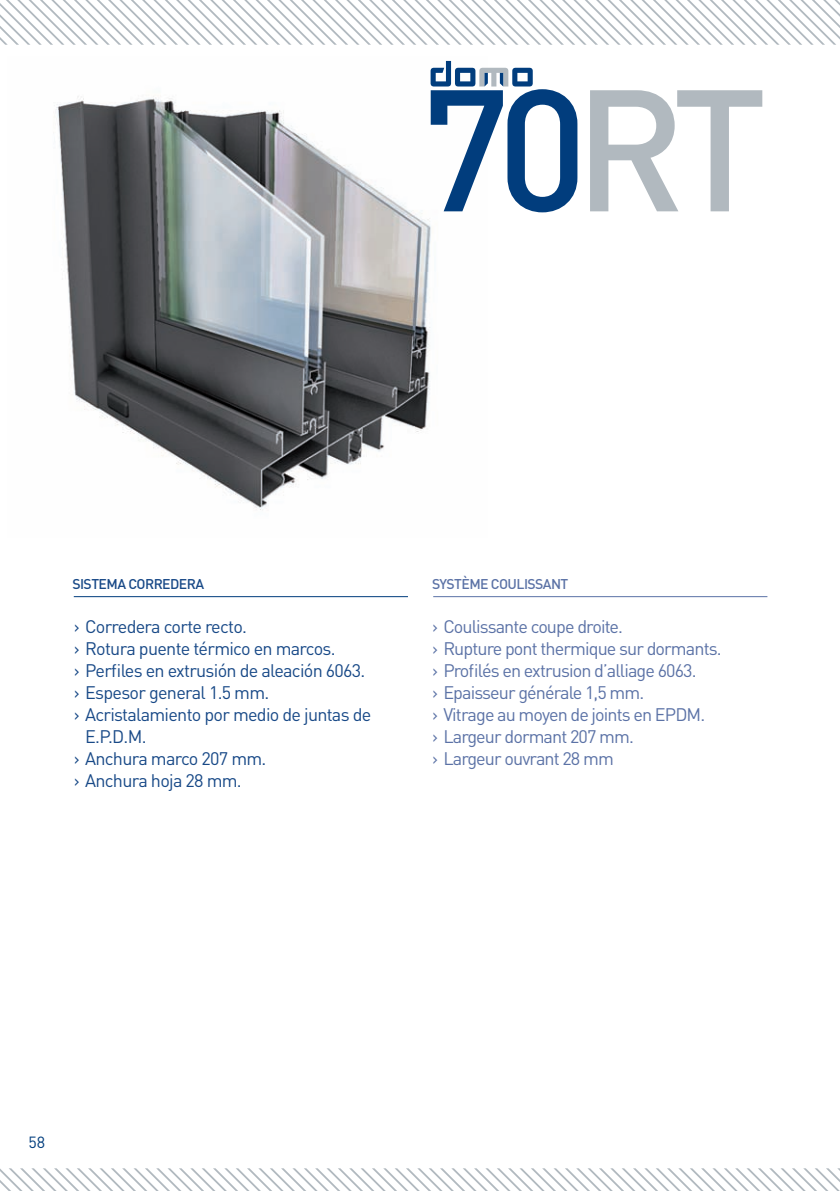
<style>
.page{position:relative;width:840px;height:1191px;background:#fff}
.page>*{position:absolute;margin:0;border:0;box-sizing:border-box;transform-origin:0 0}
.t1{font:500 170px "DIN";color:#013d7d}
.t2{font:18px "DIN";letter-spacing:-.05em;color:#5b72a6}
.t3{font:18px/22px "DIN";letter-spacing:-.04em;color:#184987}
.t4{font:16px "DIN";color:#013d7d}
.t5{font:500 14px "DIN";letter-spacing:-.04em;color:#5b72a6}
.t6{font:500 14px "DIN";letter-spacing:-.04em;color:#184987}
.s1{color:#b1b9bf}
</style>
<div class="page">
<svg style="left:0;top:0;width:839px;height:45px"></svg>
<svg style="left:0;top:1168px;width:839px;height:23px"></svg>
<hr style="left:433px;top:596px;width:334px;height:1px;background:#5b72a6">
<img style="left:56px;top:60px;width:429px;height:450px">
<svg style="left:430px;top:61px;width:102px;height:25px"></svg>
<hr style="left:74px;top:596px;width:334px;height:1px;background:#013d7d">
<p class="t1" style="left:420px;top:41px;width:349px">70<span class="s1">RT</span></p>
<p class="t6" style="left:72px;top:575px;width:133px">SISTEMA CORREDERA</p>
<p class="t3" style="left:74px;top:615px;width:171px">› Corredera corte recto.</p>
<p class="t3" style="left:74px;top:637px;width:260px">› Rotura puente térmico en marcos.</p>
<p class="t3" style="left:74px;top:659px;width:290px">› Perfiles en extrusión de aleación 6063.</p>
<p class="t3" style="left:74px;top:681px;width:194px">› Espesor general 1.5 mm.</p>
<p class="t3" style="left:85px;top:703px;width:287px;text-indent:-11px">› Acristalamiento por medio de juntas de<br>E.P.D.M.</p>
<p class="t3" style="left:74px;top:747px;width:191px">› Anchura marco 207 mm.</p>
<p class="t3" style="left:74px;top:769px;width:166px">› Anchura hoja 28 mm.</p>
<p class="t5" style="left:432px;top:575px;width:138px">SYSTÈME COULISSANT</p>
<p class="t2" style="left:432px;top:615px;width:189px">› Coulissante coupe droite.</p>
<p class="t2" style="left:432px;top:637px;width:288px">› Rupture pont thermique sur dormants.</p>
<p class="t2" style="left:432px;top:659px;width:263px">› Profilés en extrusion d’alliage 6063.</p>
<p class="t2" style="left:432px;top:681px;width:210px">› Epaisseur générale 1,5 mm.</p>
<p class="t2" style="left:432px;top:703px;width:271px">› Vitrage au moyen de joints en EPDM.</p>
<p class="t2" style="left:432px;top:725px;width:200px">› Largeur dormant 207 mm.</p>
<p class="t2" style="left:432px;top:747px;width:183px">› Largeur ouvrant 28 mm</p>
<p class="t4" style="left:28px;top:1132px;width:18px">58</p>
</div>
